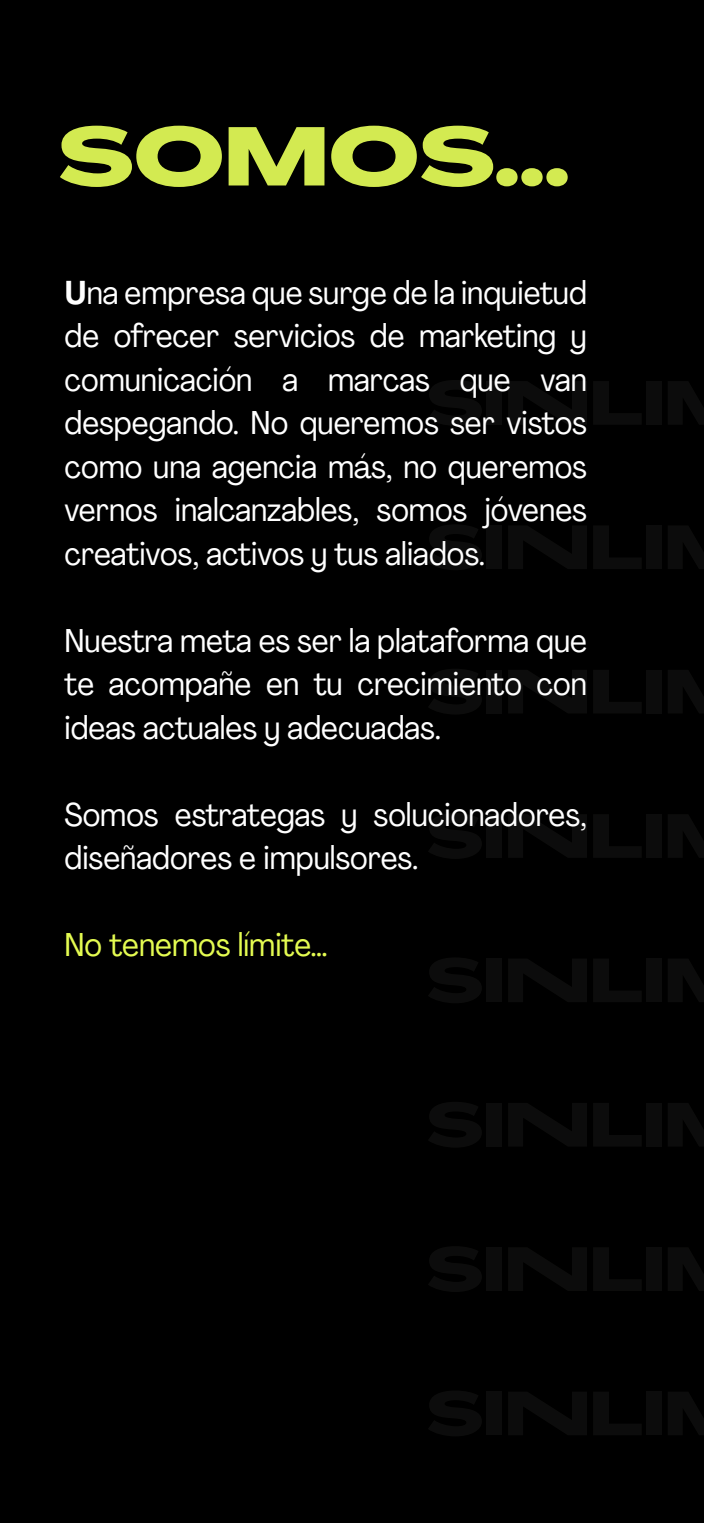
<style>
.page{position:relative;width:704px;height:1523px;background:#fff}
.page>*{position:absolute;margin:0;border:0;box-sizing:border-box;transform-origin:0 0}
.t1{font:800 81.5px "Agrandir Grand";color:#d3ea51}
.t2{font:condensed 32.62px/43.4px "Agrandir";color:#fff;text-align:justify}
.t3{font:condensed 32.62px "Agrandir";color:#e4fb51}
.s1{font-family:"Agrandir Text";font-weight:700;font-stretch:normal}
</style>
<div class="page">
<div style="left:0;top:0;width:703px;height:1522px;background:#000"></div>
<svg style="left:429px;top:380px;width:52px;height:45px"></svg>
<div style="left:486px;top:381px;width:15px;height:44px;background:#0c0c0c"></div>
<svg style="left:508px;top:381px;width:78px;height:43px"></svg>
<svg style="left:593px;top:381px;width:48px;height:43px"></svg>
<div style="left:645px;top:381px;width:16px;height:44px;background:#0c0c0c"></div>
<svg style="left:668px;top:381px;width:35px;height:43px"></svg>
<svg style="left:429px;top:525px;width:52px;height:45px"></svg>
<div style="left:486px;top:525px;width:15px;height:44px;background:#0c0c0c"></div>
<svg style="left:508px;top:526px;width:78px;height:43px"></svg>
<svg style="left:593px;top:526px;width:48px;height:43px"></svg>
<div style="left:645px;top:525px;width:16px;height:44px;background:#0c0c0c"></div>
<svg style="left:668px;top:526px;width:35px;height:43px"></svg>
<svg style="left:429px;top:669px;width:52px;height:45px"></svg>
<div style="left:486px;top:670px;width:15px;height:43px;background:#0c0c0c"></div>
<svg style="left:508px;top:670px;width:78px;height:43px"></svg>
<svg style="left:593px;top:670px;width:48px;height:43px"></svg>
<div style="left:645px;top:670px;width:16px;height:43px;background:#0c0c0c"></div>
<svg style="left:668px;top:670px;width:35px;height:43px"></svg>
<svg style="left:429px;top:813px;width:52px;height:46px"></svg>
<div style="left:486px;top:814px;width:15px;height:44px;background:#0c0c0c"></div>
<svg style="left:508px;top:815px;width:78px;height:42px"></svg>
<svg style="left:593px;top:815px;width:48px;height:42px"></svg>
<div style="left:645px;top:814px;width:16px;height:44px;background:#0c0c0c"></div>
<svg style="left:668px;top:815px;width:35px;height:42px"></svg>
<svg style="left:429px;top:958px;width:52px;height:45px"></svg>
<div style="left:486px;top:958px;width:15px;height:44px;background:#0c0c0c"></div>
<svg style="left:508px;top:959px;width:78px;height:43px"></svg>
<svg style="left:593px;top:959px;width:48px;height:43px"></svg>
<div style="left:645px;top:958px;width:16px;height:44px;background:#0c0c0c"></div>
<svg style="left:668px;top:959px;width:35px;height:43px"></svg>
<svg style="left:429px;top:1102px;width:52px;height:45px"></svg>
<div style="left:486px;top:1103px;width:15px;height:43px;background:#0c0c0c"></div>
<svg style="left:508px;top:1103px;width:78px;height:43px"></svg>
<svg style="left:593px;top:1103px;width:48px;height:43px"></svg>
<div style="left:645px;top:1103px;width:16px;height:43px;background:#0c0c0c"></div>
<svg style="left:668px;top:1103px;width:35px;height:43px"></svg>
<svg style="left:429px;top:1247px;width:52px;height:45px"></svg>
<div style="left:486px;top:1247px;width:15px;height:44px;background:#0c0c0c"></div>
<svg style="left:508px;top:1248px;width:78px;height:43px"></svg>
<svg style="left:593px;top:1248px;width:48px;height:43px"></svg>
<div style="left:645px;top:1247px;width:16px;height:44px;background:#0c0c0c"></div>
<svg style="left:668px;top:1248px;width:35px;height:43px"></svg>
<svg style="left:429px;top:1391px;width:52px;height:45px"></svg>
<div style="left:486px;top:1391px;width:15px;height:44px;background:#0c0c0c"></div>
<svg style="left:508px;top:1392px;width:78px;height:43px"></svg>
<svg style="left:593px;top:1392px;width:48px;height:43px"></svg>
<div style="left:645px;top:1391px;width:16px;height:44px;background:#0c0c0c"></div>
<svg style="left:668px;top:1392px;width:35px;height:43px"></svg>
<h1 class="t1" style="left:58px;top:105px;width:512px">SOMOS...</h1>
<p class="t2" style="left:64px;top:270px;width:523px"><span class="s1">U</span>na empresa que surge de la inquietud de ofrecer servicios de marketing y comunicación a marcas que van despegando. No queremos ser vistos como una agencia más, no queremos vernos inalcanzables, somos jóvenes creativos, activos y tus aliados.</p>
<p class="t2" style="left:64px;top:618px;width:523px">Nuestra meta es ser la plataforma que te acompañe en tu crecimiento con ideas actuales y adecuadas.</p>
<p class="t2" style="left:64px;top:792px;width:523px">Somos estrategas y solucionadores, diseñadores e impulsores.</p>
<p class="t3" style="left:64px;top:924px;width:264px">No tenemos límite…</p>
</div>
